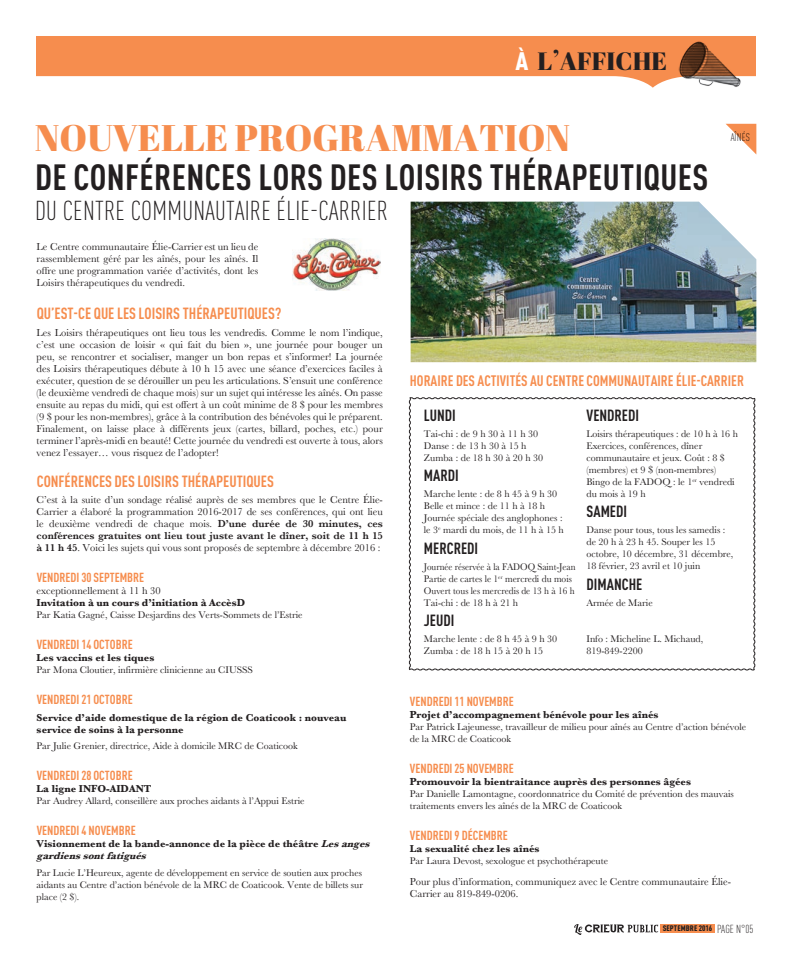
<style>
.page{position:relative;width:792px;height:972px;background:#fff}
.page>*{position:absolute;margin:0;border:0;box-sizing:border-box;transform-origin:0 0}
.t1{font:37px "Abril Fatface";color:#f68d4e}
.t2{font:700 condensed 36px "DINOT";letter-spacing:.01em;color:#231f20}
.t3{font:300 condensed 27px "DINOT";letter-spacing:.01em;color:#231f20}
.t4{font:25px "Abril Fatface";color:#231f20}
.t5{font:700 condensed 16px "DINOT";color:#f68d4e}
.t6{font:700 condensed 16px "DINOT";color:#231f20}
.t7{font:700 condensed 15px "DINOT";color:#f68d4e}
.t8{font:700 condensed 13px "DINOT";color:#f68d4e}
.t9{font:300 condensed 11.5px "DINOT";color:#231f20}
.t10{font:300 condensed 11px "DINOT";letter-spacing:.01em;color:#231f20}
.t11{font:10.5px/12px "Baskerville";color:#231f20;text-align:justify}
.t12{font:700 10.5px/12px "Baskerville";color:#231f20}
.t13{font:10px/12px "Baskerville";color:#231f20}
.t14{font:10px/12px "Baskerville";color:#231f20;scale:.91 1}
.t15{font:900 condensed 8px "DINOT";letter-spacing:.01em;color:#231f20}
.s1{font-family:"DINOT";font-weight:900;font-stretch:condensed;color:#fff}
.s2{font-size:28px}
.s3{font-family:"Bask Old Face"}
.s4{font-weight:600}
.s5{font-style:italic}
.s6{font-family:"Bask Old Face";font-size:10.5px}
.s7{font-weight:300;font-size:11.5px}
</style>
<div class="page">
<div style="left:661px;top:924px;width:54px;height:9px;background:#f68d4e"></div>
<svg style="left:574px;top:924px;width:84px;height:11px"></svg>
<svg style="left:36px;top:36px;width:720px;height:52px;fill:#f68d4e"></svg>
<img style="left:679px;top:41px;width:62px;height:47px">
<svg style="left:726px;top:124px;width:30px;height:30px"></svg>
<svg style="left:409px;top:397px;width:347px;height:274px"></svg>
<img style="left:411px;top:202px;width:345px;height:160px">
<img style="left:292px;top:239px;width:89px;height:52px">
<h3 class="t4" style="left:515px;top:43px;width:153px"><span class="s1">À</span> L<span class="s2">’</span>AFFICHE</h3>
<h1 class="t1" style="left:35px;top:111px;width:537px">NOUVELLE PROGRAMMATION</h1>
<p class="t10" style="left:731px;top:131px;width:20px">AÎNÉS</p>
<h2 class="t2" style="left:35px;top:155px;width:672px">DE CONFÉRENCES LORS DES LOISIRS THÉRAPEUTIQUES</h2>
<h3 class="t3" style="left:35px;top:195px;width:354px">DU CENTRE COMMUNAUTAIRE ÉLIE-CARRIER</h3>
<p class="t11" style="left:37px;top:241px;width:223px">Le Centre communautaire Élie-Carrier est un lieu de rassemblement géré par les aînés, pour les aînés. Il offre une programmation variée d’activités, dont les Loisirs thérapeutiques du vendredi.</p>
<h3 class="t5" style="left:37px;top:304px;width:154px">QU’EST-CE QUE LES LOISIRS THÉRAPEUTIQUE</h3>
<h3 class="t5" style="left:268px;top:304px;width:15px">S?</h3>
<p class="t11" style="left:37px;top:327px;width:348px">Les Loisirs thérapeutiques ont lieu tous les vendredis. Comme le nom l’indique, c’est une occasion de loisir « qui fait du bien », une journée pour bouger un peu, se rencontrer et socialiser, manger un bon repas et s’informer! La journée des Loisirs thérapeutiques débute à 10 h 15 avec une séance d’exercices faciles à exécuter, question de se dérouiller un peu les articulations. S’ensuit une conférence (le deuxième vendredi de chaque mois) sur un sujet qui intéresse les aînés. On passe ensuite au repas du midi, qui est offert à un coût minime de 8 <span class="s3">$</span> pour les membres (9 <span class="s3">$</span> pour les non-membres), grâce à la contribution des bénévoles qui le préparent.<br>Finalement, on laisse place à différents jeux (cartes, billard, poches, etc.) pour terminer l’après-midi en beauté! Cette journée du vendredi est ouverte à tous, alors venez l’essayer… vous risquez de l’adopter!</p>
<h3 class="t5" style="left:37px;top:472px;width:8px">CONFÉRENCE</h3>
<h3 class="t5" style="left:105px;top:472px;width:85px">S DES LOISIRS THÉRAPEUTIQUE</h3>
<h3 class="t5" style="left:267px;top:472px;width:8px">S</h3>
<p class="t11" style="left:37px;top:494px;width:348px">C’est à la suite d’un sondage réalisé auprès de ses membres que le Centre Élie-Carrier a élaboré la programmation 2016-2017 de ses conférences, qui ont lieu le deuxième vendredi de chaque mois. <span class="s4">D’une durée de 30 minutes, ces conférences gratuites ont lieu tout juste avant le dîner, soit de 11 h 15 à 11 h 45</span>. Voici les sujets qui vous sont proposés de septembre à décembre 2016 :</p>
<p class="t8" style="left:37px;top:570px;width:109px">VENDREDI 30 SEPTEMBRE</p>
<p class="t11" style="left:37px;top:585px;width:126px">exceptionnellement à 11 h 30</p>
<p class="t12" style="left:37px;top:597px;width:210px">Invitation à un cours d’initiation à AccèsD</p>
<p class="t13" style="left:37px;top:609px;width:268px">Par Katia Gagné, Caisse Desjardins des Verts-Sommets de l’Estrie</p>
<p class="t8" style="left:37px;top:637px;width:97px">VENDREDI 14 OCTOBRE</p>
<p class="t12" style="left:37px;top:652px;width:119px">Les vaccins et les tiques</p>
<p class="t13" style="left:37px;top:664px;width:218px">Par Mona Cloutier, infirmière clinicienne au CIUSSS</p>
<p class="t8" style="left:37px;top:692px;width:97px">VENDREDI 21 OCTOBRE</p>
<p class="t12" style="left:37px;top:712px;width:311px">Service d’aide domestique de la région de Coaticook : nouveau service de soins à la personne</p>
<p class="t13" style="left:37px;top:740px;width:263px">Par Julie Grenier, directrice, Aide à domicile MRC de Coaticook</p>
<p class="t8" style="left:37px;top:768px;width:97px">VENDREDI 28 OCTOBRE</p>
<p class="t12" style="left:37px;top:783px;width:116px">La ligne INFO-AIDANT</p>
<p class="t13" style="left:37px;top:795px;width:269px">Par Audrey Allard, conseillère aux proches aidants à l’Appui Estrie</p>
<p class="t8" style="left:37px;top:823px;width:100px">VENDREDI 4 NOVEMBRE</p>
<p class="t12" style="left:37px;top:838px;width:338px">Visionnement de la bande-annonce de la pièce de théâtre <span class="s5">Lesanges gardienssontfatigués</span></p>
<p class="t13" style="left:37px;top:867px;width:328px;text-align:justify">Par Lucie L’Heureux, agente de développement en service de soutien aux proches aidants au Centre d’action bénévole de la MRC de Coaticook. Vente de billets sur place (2 <span class="s3">$</span>).</p>
<h3 class="t7" style="left:410px;top:371px;width:336px">HORAIRE DES ACTIVITÉS AU CENTRE COMMUNAUTAIRE ÉLIE-CARRIER</h3>
<h3 class="t6" style="left:424px;top:405px;width:8px">LUNDI</h3>
<p class="t13" style="left:424px;top:428px;width:121px">Tai-chi : de 9 h 30 à 11 h 30<br>Danse : de 13 h 30 à 15 h<br>Zumba : de 18 h 30 à 20 h 30</p>
<h3 class="t6" style="left:424px;top:466px;width:8px">MARDI</h3>
<p class="t13" style="left:424px;top:488px;width:142px">Marche lente : de 8 h 45 à 9 h 30<br>Belle et mince : de 11 h à 18 h<br>Journée spéciale des anglophones : le 3<sup>e</sup> mardi du mois, de 11 h à 15 h</p>
<h3 class="t6" style="left:424px;top:538px;width:8px">MERCREDI</h3>
<p class="t14" style="left:424px;top:561px;width:168px">Journée réservée à la FADOQ Saint-Jean Partie de cartes le 1<sup>er</sup> mercredi du mois Ouvert tous les mercredis de 13 h à 16 h Tai-chi : de 18 h à 21 h</p>
<h3 class="t6" style="left:424px;top:611px;width:13px">JEUDI</h3>
<p class="t13" style="left:424px;top:633px;width:135px">Marche lente : de 8 h 45 à 9 h 30<br>Zumba : de 18 h 15 à 20 h 15</p>
<h3 class="t6" style="left:587px;top:405px;width:8px">VENDREDI</h3>
<p class="t13" style="left:586px;top:428px;width:153px">Loisirs thérapeutiques : de 10 h à 16 h<br>Exercices, conférences, dîner communautaire et jeux. Coût : 8 <span class="s3">$ </span>(membres) et 9 <span class="s6">$</span> (non-membres)<br>Bingo de la FADOQ : le 1<sup>er</sup> vendredi du mois à 19 h</p>
<h3 class="t6" style="left:587px;top:502px;width:15px">SAMEDI</h3>
<p class="t13" style="left:586px;top:524px;width:148px">Danse pour tous, tous les samedis : de 20 h à 23 h 45. Souper les 15 octobre, 10 décembre, 31 décembre,<br>18 février, 23 avril et 10 juin</p>
<h3 class="t6" style="left:587px;top:574px;width:8px">DIMANCHE</h3>
<p class="t13" style="left:586px;top:597px;width:68px">Armée de Marie</p>
<p class="t13" style="left:586px;top:633px;width:118px">Info : Micheline L. Michaud,<br>819-849-2200</p>
<p class="t8" style="left:410px;top:694px;width:105px">VENDREDI 11 NOVEMBRE</p>
<p class="t12" style="left:410px;top:709px;width:250px">Projet d’accompagnement bénévole pour les aînés</p>
<p class="t13" style="left:410px;top:721px;width:338px">Par Patrick Lajeunesse, travailleur de milieu pour aînés au Centre d’action bénévole de la MRC de Coaticook</p>
<p class="t8" style="left:410px;top:761px;width:105px">VENDREDI 25 NOVEMBRE</p>
<p class="t12" style="left:410px;top:776px;width:283px">Promouvoir la bientraitance auprès des personnes âgées</p>
<p class="t13" style="left:410px;top:788px;width:326px">Par Danielle Lamontagne, coordonnatrice du Comité de prévention des mauvais traitements envers les aînés de la MRC de Coaticook</p>
<p class="t8" style="left:410px;top:828px;width:99px">VENDREDI 9 DÉCEMBRE</p>
<p class="t12" style="left:410px;top:843px;width:131px">La sexualité chez les aînés</p>
<p class="t13" style="left:410px;top:855px;width:200px">Par Laura Devost, sexologue et psychothérapeute</p>
<p class="t11" style="left:410px;top:876px;width:323px">Pour plus d’information, communiquez avec le Centre communautaire Élie-<br>Carrier au 819-849-0206.</p>
<p class="t15" style="left:663px;top:924px;width:60px">SEPTEMBRE 2016 <span class="s7">PAGE</span></p>
<p class="t9" style="left:736px;top:922px;width:19px">N°05</p>
</div>
